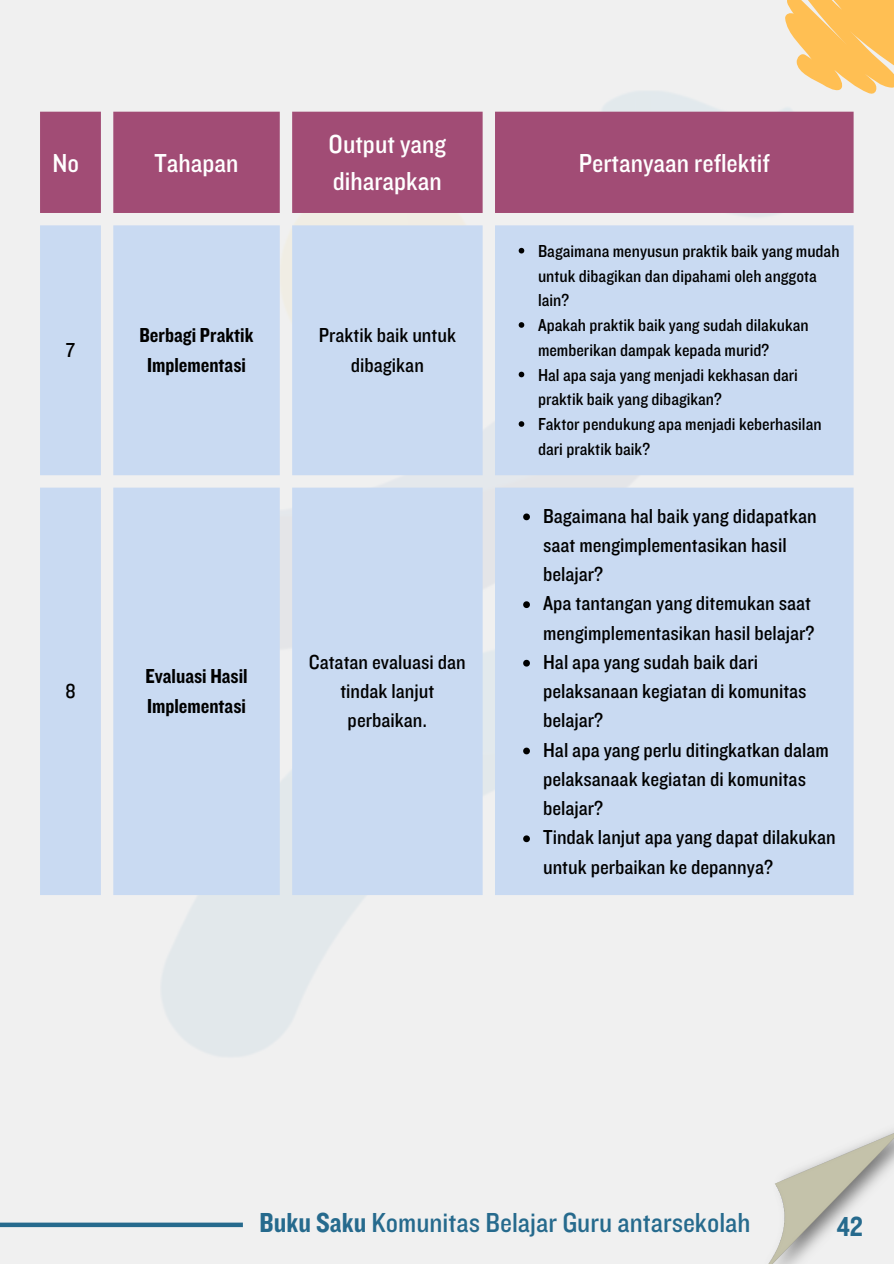
<style>
.page{position:relative;width:894px;height:1264px;background:#fff}
.page>*{position:absolute;margin:0;border:0;box-sizing:border-box;transform-origin:0 0}
.t1{font:28.5px "Knockout 30";color:#266a8d}
.t2{font:28.5px "Knockout 50";color:#266a8d}
.t3{font:27px/37.2px "Knockout 30";color:#fff}
.t4{font:21px/29.2px "Knockout 30";color:#000}
.t5{font:21px/29.2px "Knockout 50";color:#000;text-align:center}
.t6{font:18px/24.8px "Knockout 30";color:#000}
.s1{font-family:"Knockout 50"}
</style>
<div class="page">
<div style="left:0;top:0;width:893px;height:1263px;background:#f0f0f0"></div>
<svg style="left:779px;top:0;width:114px;height:111px"></svg>
<div style="left:40px;top:112px;width:813px;height:101px;background:#a14c75"></div>
<div style="left:40px;top:225px;width:813px;height:670px;background:#c9daf2"></div>
<svg style="left:518px;top:248px;width:6px;height:5px"></svg>
<svg style="left:518px;top:322px;width:6px;height:6px"></svg>
<svg style="left:518px;top:372px;width:6px;height:5px"></svg>
<svg style="left:518px;top:421px;width:6px;height:6px"></svg>
<svg style="left:523px;top:513px;width:6px;height:7px"></svg>
<svg style="left:523px;top:601px;width:6px;height:7px"></svg>
<svg style="left:523px;top:660px;width:6px;height:6px"></svg>
<svg style="left:523px;top:747px;width:6px;height:7px"></svg>
<svg style="left:523px;top:835px;width:6px;height:7px"></svg>
<img style="left:769px;top:1131px;width:124px;height:132px">
<div style="left:0;top:1222px;width:243px;height:5px;background:#266a8d"></div>
<p class="t3" style="left:52px;top:144px;width:28px">No</p>
<p class="t3" style="left:154px;top:144px;width:85px">Tahapan</p>
<p class="t3" style="left:328px;top:125px;width:119px">Output yang diharapkan</p>
<p class="t4" style="left:66px;top:335px;width:11px">7</p>
<p class="t5" style="left:139px;top:320px;width:116px">Berbagi Praktik<br>Implementasi</p>
<p class="t4" style="left:318px;top:320px;width:139px;text-align:center">Praktik baik untuk dibagikan</p>
<p class="t4" style="left:65px;top:676px;width:12px">8</p>
<p class="t5" style="left:145px;top:661px;width:104px;text-align:left">Evaluasi Hasil<br>Implementasi</p>
<p class="t4" style="left:309px;top:646px;width:158px;text-align:center">Catatan evaluasi dan tindak lanjut perbaikan.</p>
<p class="t3" style="left:578px;top:144px;width:192px">Pertanyaan reflektif</p>
<p class="t6" style="left:538px;top:238px;width:303px">Bagaimana menyusun praktik baik yang mudah untuk dibagikan dan dipahami oleh anggota lain?</p>
<p class="t6" style="left:538px;top:312px;width:272px">Apakah praktik baik yang sudah dilakukan memberikan dampak kepada murid?</p>
<p class="t6" style="left:538px;top:362px;width:261px">Hal apa saja yang menjadi kekhasan dari praktik baik yang dibagikan?</p>
<p class="t6" style="left:538px;top:411px;width:285px">Faktor pendukung apa menjadi keberhasilan dari praktik baik?</p>
<p class="t4" style="left:543px;top:500px;width:275px">Bagaimana hal baik yang didapatkan saat mengimplementasikan hasil belajar?</p>
<p class="t4" style="left:543px;top:588px;width:273px">Apa tantangan yang ditemukan saat mengimplementasikan hasil belajar?</p>
<p class="t4" style="left:543px;top:646px;width:265px">Hal apa yang sudah baik dari pelaksanaan kegiatan di komunitas belajar?</p>
<p class="t4" style="left:543px;top:734px;width:287px">Hal apa yang perlu ditingkatkan dalam pelaksanaak kegiatan di komunitas belajar?</p>
<p class="t4" style="left:543px;top:822px;width:294px">Tindak lanjut apa yang dapat dilakukan untuk perbaikan ke depannya?</p>
<p class="t1" style="left:259px;top:1204px;width:492px"><span class="s1">Buku Saku</span> Komunitas Belajar Guru antarsekolah</p>
<p class="t2" style="left:836px;top:1208px;width:28px">42</p>
</div>
